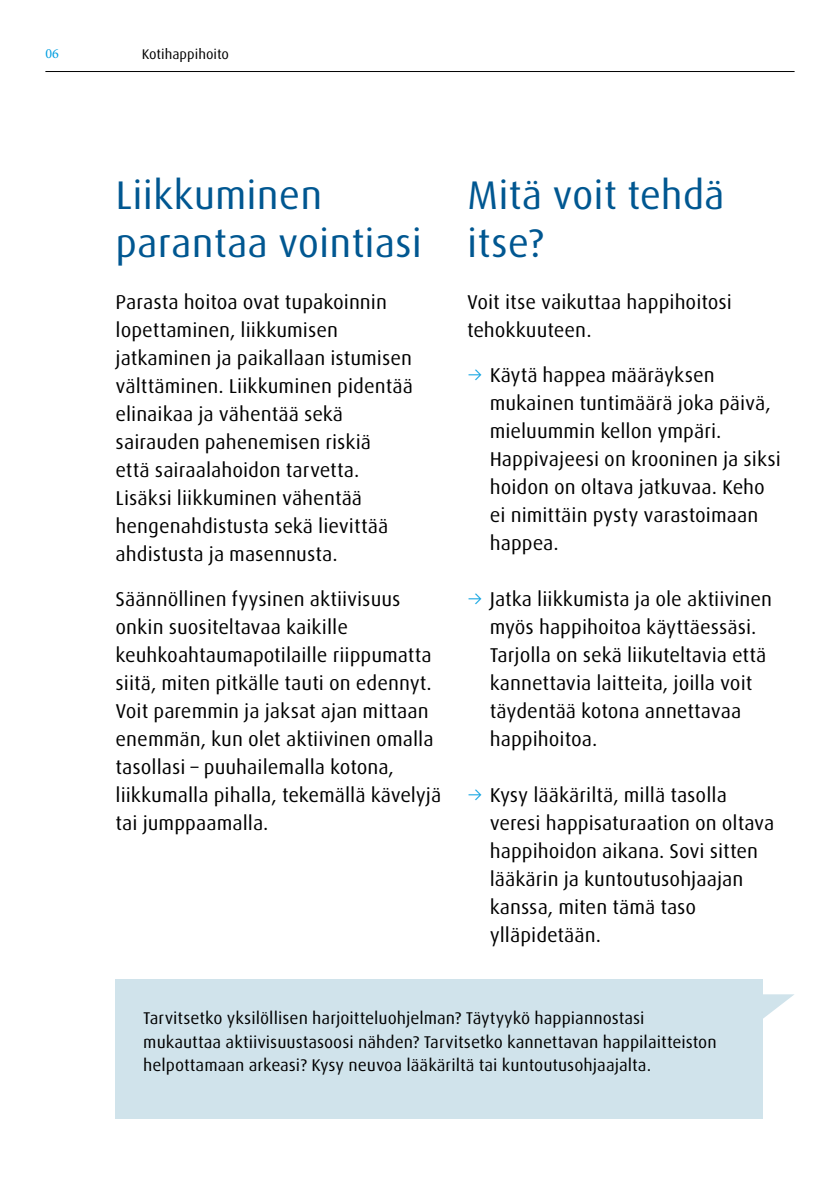
<style>
.page{position:relative;width:840px;height:1191px;background:#fff}
.page>*{position:absolute;margin:0;border:0;box-sizing:border-box;transform-origin:0 0}
.t1{font:40px/48px "Linde Dax Global";color:#005791}
.t2{font:20px/28px "Linde Dax Global";color:#000}
.t3{font:17px/23.8px "Linde Dax Global";color:#000}
.t4{font:14px "Linde Dax Global";color:#000}
.t5{font:14px "Minion Pro";color:#009ee0}
.s1{font-weight:300;color:#009ee0}
</style>
<div class="page">
<hr style="left:45px;top:71px;width:749px;height:1px;background:#000">
<div style="left:115px;top:979px;width:648px;height:139px;background:#d0e3eb"></div>
<svg style="left:763px;top:994px;width:31px;height:25px"></svg>
<p class="t5" style="left:45px;top:44px;width:15px">06</p>
<p class="t4" style="left:142px;top:46px;width:89px">Kotihappihoito</p>
<h1 class="t1" style="left:115px;top:171px;width:308px">Liikkuminen parantaa vointiasi</h1>
<p class="t2" style="left:115px;top:288px;width:299px">Parasta hoitoa ovat tupakoinnin lopettaminen, liikkumisen jatkaminen ja paikallaan istumisen välttäminen. Liikkuminen pidentää elinaikaa ja vähentää sekä sairauden pahenemisen riskiä<br>että sairaalahoidon tarvetta.<br>Lisäksi liikkuminen vähentää hengenahdistusta sekä lievittää ahdistusta ja masennusta.</p>
<p class="t2" style="left:115px;top:585px;width:327px">Säännöllinen fyysinen aktiivisuus onkin suositeltavaa kaikille keuhkoahtaumapotilaille riippumatta siitä, miten pitkälle tauti on edennyt.<br>Voit paremmin ja jaksat ajan mittaan enemmän, kun olet aktiivinen omalla tasollasi – puuhailemalla kotona, liikkumalla pihalla, tekemällä kävelyjä tai jumppaamalla.</p>
<h1 class="t1" style="left:467px;top:171px;width:259px">Mitä voit tehdä itse?</h1>
<p class="t2" style="left:467px;top:288px;width:266px">Voit itse vaikuttaa happihoitosi tehokkuuteen.</p>
<p class="t2" style="left:489px;top:361px;width:292px;text-indent:-23px"><span class="s1">→</span> Käytä happea määräyksen mukainen tuntimäärä joka päivä, mieluummin kellon ympäri.<br>Happivajeesi on krooninen ja siksi hoidon on oltava jatkuvaa. Keho ei nimittäin pysty varastoimaan happea.</p>
<p class="t2" style="left:489px;top:585px;width:284px;text-indent:-23px"><span class="s1">→</span> Jatka liikkumista ja ole aktiivinen myös happihoitoa käyttäessäsi.<br>Tarjolla on sekä liikuteltavia että kannettavia laitteita, joilla voit täydentää kotona annettavaa happihoitoa.</p>
<p class="t2" style="left:489px;top:781px;width:286px;text-indent:-23px"><span class="s1">→</span> Kysy lääkäriltä, millä tasolla veresi happisaturaation on oltava happihoidon aikana. Sovi sitten lääkärin ja kuntoutusohjaajan kanssa, miten tämä taso ylläpidetään.</p>
<p class="t3" style="left:143px;top:1006px;width:574px">Tarvitsetko yksilöllisen harjoitteluohjelman? Täytyykö happiannostasi mukauttaa aktiivisuustasoosi nähden? Tarvitsetko kannettavan happilaitteiston helpottamaan arkeasi? Kysy neuvoa lääkäriltä tai kuntoutusohjaajalta.</p>
</div>
